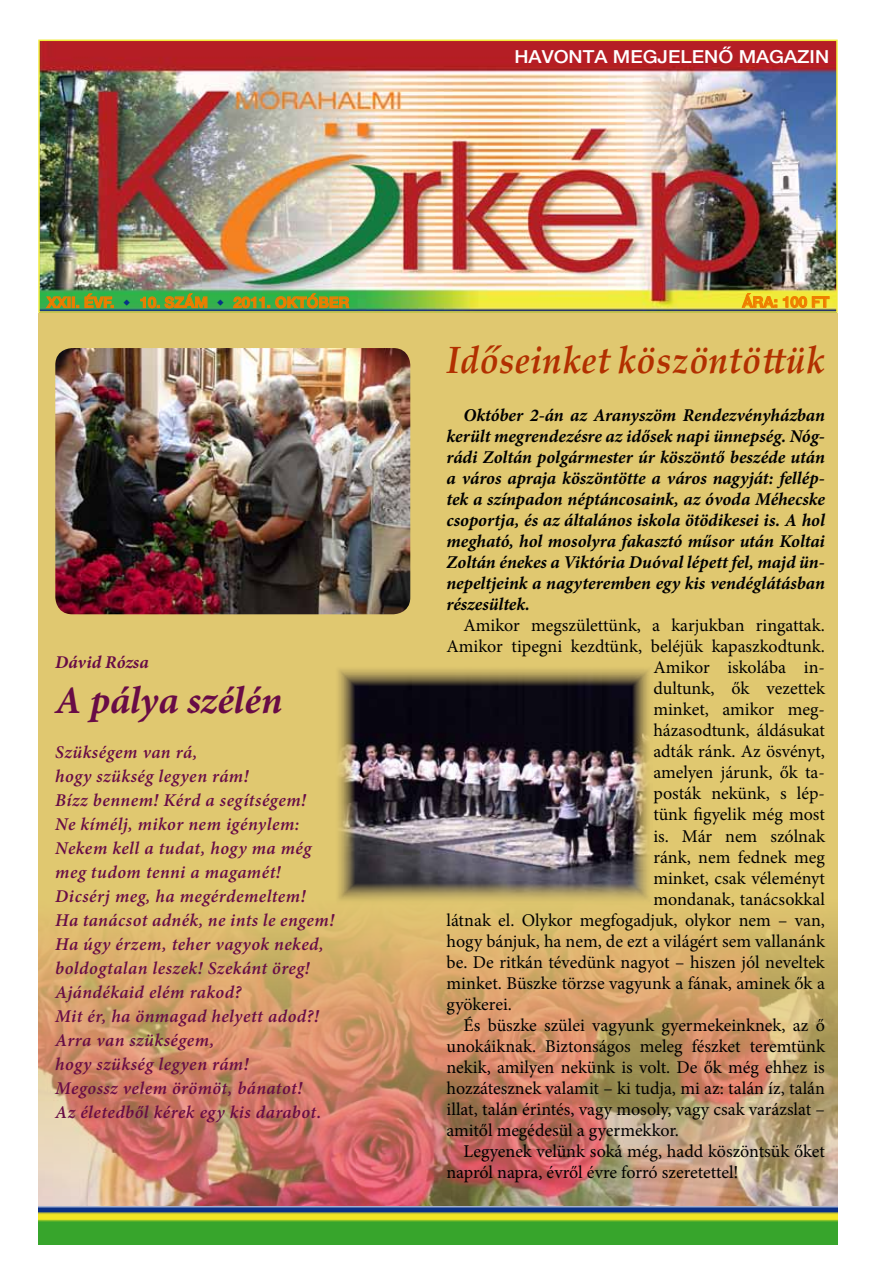
<style>
.page{position:relative;width:893px;height:1263px;background:#fff}
.page>*{position:absolute;margin:0;border:0;box-sizing:border-box;transform-origin:0 0}
.t1{font:italic 700 39px "Minion Pro";color:#680c46}
.t2{font:italic 700 37.95px "Palatino Linotype";letter-spacing:.01em;color:#b23000;scale:.91 1}
.t3{font:18px "Minion Pro";color:#000}
.t4{font:italic 700 18px/21px "Minion Pro";color:#000;text-align:justify}
.t5{font:italic 600 18px/24px "Minion Pro";letter-spacing:.025em;color:#680c46}
.t6{font:500 18px "Helvetica M";color:#fff;scale:1.09 1}
.t7{font:italic 700 18px "Minion Pro";color:#680c46}
.t8{font:700 15px "Helvetica M";color:#ee7d00}
</style>
<div class="page">
<div style="left:38px;top:313px;width:800px;height:895px;background:#e0c870"></div>
<img style="left:41px;top:43px;width:794px;height:267px">
<div style="left:38px;top:40px;width:800px;height:273px;border:2px solid #f1eb3b"></div>
<img style="left:38px;top:599px;width:800px;height:645px">
<svg style="left:46px;top:297px;width:33px;height:11px"></svg>
<svg style="left:85px;top:293px;width:29px;height:15px"></svg>
<svg style="left:140px;top:293px;width:67px;height:15px"></svg>
<svg style="left:233px;top:293px;width:116px;height:15px;background:#6ea032"></svg>
<svg style="left:742px;top:293px;width:35px;height:15px"></svg>
<svg style="left:783px;top:296px;width:46px;height:12px"></svg>
<img style="left:55px;top:348px;width:355px;height:266px">
<img style="left:334px;top:665px;width:319px;height:239px">
<svg style="left:124px;top:299px;width:6px;height:6px"></svg>
<svg style="left:218px;top:299px;width:6px;height:6px"></svg>
<p class="t8" style="left:47px;top:293px;width:69px">XXII. ÉVF.</p>
<p class="t8" style="left:140px;top:293px;width:70px">10. SZÁM</p>
<p class="t8" style="left:233px;top:293px;width:118px">2011. OKTÓBER</p>
<p class="t7" style="left:55px;top:650px;width:95px">Dávid Rózsa</p>
<h1 class="t1" style="left:55px;top:673px;width:229px">A pálya szélén</h1>
<p class="t5" style="left:55px;top:740px;width:280px">Szükségem van rá,<br>hogy szükség legyen rám!<br>Bízz bennem! Kérd a segítségem!<br>Ne kímélj, mikor nem igénylem:<br>Nekem kell a tudat, hogy ma még meg tudom tenni a magamét!<br>Dicsérj meg, ha megérdemeltem!<br>Ha tanácsot adnék, ne ints le engem!<br>Ha úgy érzem, teher vagyok neked, boldogtalan leszek! Szekánt öreg!<br>Ajándékaid elém rakod?<br>Mit ér, ha önmagad helyett adod?!<br>Arra van szükségem,<br>hogy szükség legyen rám!<br>Megossz velem örömöt, bánatot!<br>Az életedből kérek egy kis darabot.</p>
<p class="t6" style="left:514px;top:46px;width:290px">HAVONTA MEGJELENŐ MAGAZIN</p>
<p class="t8" style="left:742px;top:293px;width:88px">ÁRA: 100 FT</p>
<h2 class="t2" style="left:446px;top:333px;width:417px">Időseinket köszöntöttük</h2>
<p class="t4" style="left:446px;top:405px;width:380px;text-indent:17px">Október 2-án az Aranyszöm Rendezvényházban került megrendezésre az idősek napi ünnepség. Nóg&shy;rádi Zoltán polgármester úr köszöntő beszéde után a város apraja köszöntötte a város nagyját: fellép&shy;tek a színpadon néptáncosaink, az óvoda Méhecske csoportja, és az általános iskola ötödikesei is. A hol megható, hol mosolyra fakasztó műsor után Koltai Zoltán énekes a Viktória Duóval lépett fel, majd ün&shy;nepeltjeink a nagyteremben egy kis vendéglátásban részesültek.</p>
<p class="t3" style="left:463px;top:614px;width:363px">Amikor megszülettünk, a karjukban ringattak.</p>
<p class="t3" style="left:446px;top:635px;width:380px">Amikor tipegni kezdtünk, beléjük kapaszkodtunk.</p>
<p class="t3" style="left:653px;top:656px;width:173px">Amikor iskolába in-</p>
<p class="t3" style="left:653px;top:677px;width:173px">dultunk, ők vezettek</p>
<p class="t3" style="left:653px;top:698px;width:173px">minket, amikor meg-</p>
<p class="t3" style="left:653px;top:719px;width:173px">házasodtunk, áldásukat</p>
<p class="t3" style="left:653px;top:740px;width:173px">adták ránk. Az ösvényt,</p>
<p class="t3" style="left:653px;top:761px;width:173px">amelyen járunk, ők ta-</p>
<p class="t3" style="left:653px;top:782px;width:173px">posták nekünk, s lép-</p>
<p class="t3" style="left:653px;top:803px;width:173px">tünk figyelik még most</p>
<p class="t3" style="left:653px;top:824px;width:173px">is. Már nem szólnak</p>
<p class="t3" style="left:653px;top:845px;width:173px">ránk, nem fednek meg</p>
<p class="t3" style="left:653px;top:866px;width:173px">minket, csak véleményt</p>
<p class="t3" style="left:653px;top:887px;width:173px">mondanak, tanácsokkal</p>
<p class="t3" style="left:446px;top:908px;width:380px">látnak el. Olykor megfogadjuk, olykor nem – van,</p>
<p class="t3" style="left:446px;top:929px;width:380px">hogy bánjuk, ha nem, de ezt a világért sem vallanánk</p>
<p class="t3" style="left:446px;top:950px;width:380px">be. De ritkán tévedünk nagyot – hiszen jól neveltek</p>
<p class="t3" style="left:446px;top:971px;width:380px">minket. Büszke törzse vagyunk a fának, aminek ők a</p>
<p class="t3" style="left:446px;top:992px;width:67px">gyökerei.</p>
<p class="t3" style="left:463px;top:1013px;width:363px">És büszke szülei vagyunk gyermekeinknek, az ő</p>
<p class="t3" style="left:446px;top:1034px;width:380px">unokáiknak. Biztonságos meleg fészket teremtünk</p>
<p class="t3" style="left:446px;top:1055px;width:380px">nekik, amilyen nekünk is volt. De ők még ehhez is</p>
<p class="t3" style="left:446px;top:1076px;width:380px">hozzátesznek valamit – ki tudja, mi az: talán íz, talán</p>
<p class="t3" style="left:446px;top:1097px;width:380px">illat, talán érintés, vagy mosoly, vagy csak varázslat –</p>
<p class="t3" style="left:446px;top:1118px;width:234px">amitől megédesül a gyermekkor.</p>
<p class="t3" style="left:463px;top:1139px;width:363px">Legyenek velünk soká még, hadd köszöntsük őket</p>
<p class="t3" style="left:446px;top:1160px;width:294px">napról napra, évről évre forró szeretettel!</p>
</div>
